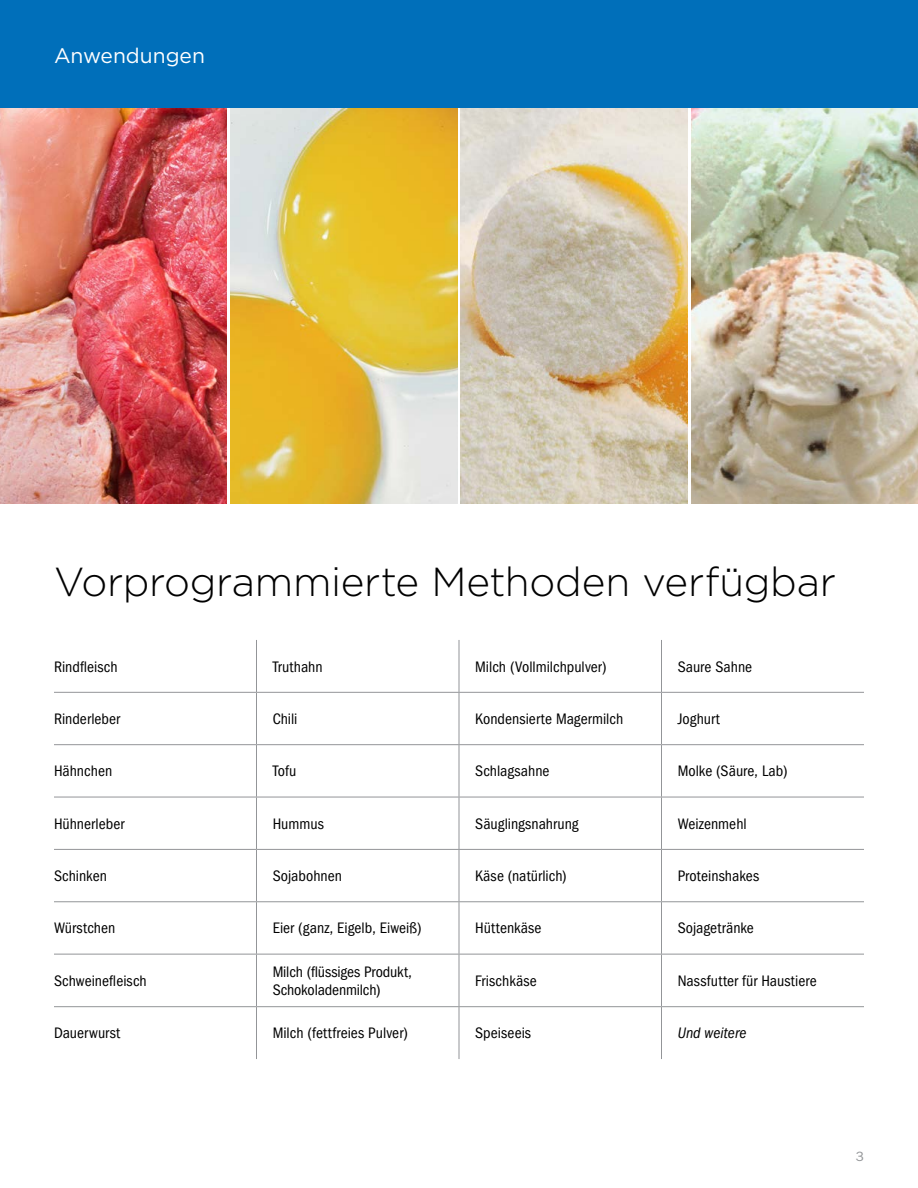
<style>
.page{position:relative;width:918px;height:1188px;background:#fff}
.page>*{position:absolute;margin:0;border:0;box-sizing:border-box;transform-origin:0 0}
.Subject_Headline{font:300 40.5px "Gotham HTF";letter-spacing:-.005em;color:#000}
.Page_Header__blue_ba{font:21px "Gotham HTF";color:#fff}
.Chart_Copy{font:condensed 15.75px/18px "ITC Franklin Gothic Std";color:#000}
.Chart_Copy-2{font:italic condensed 15.75px "ITC Franklin Gothic Std";color:#000}
.t1{font:13.5px "ITC Franklin Gothic Std";color:#939598}
</style>
<div class="page">
<img style="left:0;top:108px;width:227px;height:395px">
<img style="left:461px;top:108px;width:227px;height:395px">
<img style="left:691px;top:108px;width:227px;height:395px">
<img style="left:230px;top:108px;width:227px;height:395px">
<div style="left:0;top:0;width:918px;height:108px;background:#006fba"></div>
<hr style="left:256px;top:640px;width:1px;height:52px;background:#939598">
<hr style="left:459px;top:640px;width:1px;height:52px;background:#939598">
<hr style="left:661px;top:640px;width:1px;height:52px;background:#939598">
<hr style="left:54px;top:692px;width:202px;height:1px;background:#939598">
<hr style="left:256px;top:692px;width:203px;height:1px;background:#939598">
<hr style="left:256px;top:693px;width:1px;height:51px;background:#939598">
<hr style="left:459px;top:692px;width:203px;height:1px;background:#939598">
<hr style="left:459px;top:693px;width:1px;height:51px;background:#939598">
<hr style="left:662px;top:692px;width:202px;height:1px;background:#939598">
<hr style="left:661px;top:693px;width:1px;height:51px;background:#939598">
<hr style="left:54px;top:744px;width:202px;height:1px;background:#939598">
<hr style="left:256px;top:744px;width:203px;height:1px;background:#939598">
<hr style="left:256px;top:745px;width:1px;height:52px;background:#939598">
<hr style="left:459px;top:744px;width:203px;height:1px;background:#939598">
<hr style="left:459px;top:745px;width:1px;height:52px;background:#939598">
<hr style="left:662px;top:744px;width:202px;height:1px;background:#939598">
<hr style="left:661px;top:745px;width:1px;height:52px;background:#939598">
<hr style="left:54px;top:797px;width:202px;height:1px;background:#939598">
<hr style="left:256px;top:797px;width:203px;height:1px;background:#939598">
<hr style="left:256px;top:797px;width:1px;height:52px;background:#939598">
<hr style="left:459px;top:797px;width:203px;height:1px;background:#939598">
<hr style="left:459px;top:797px;width:1px;height:52px;background:#939598">
<hr style="left:662px;top:797px;width:202px;height:1px;background:#939598">
<hr style="left:661px;top:797px;width:1px;height:52px;background:#939598">
<hr style="left:54px;top:849px;width:202px;height:1px;background:#939598">
<hr style="left:256px;top:849px;width:203px;height:1px;background:#939598">
<hr style="left:256px;top:850px;width:1px;height:51px;background:#939598">
<hr style="left:459px;top:849px;width:203px;height:1px;background:#939598">
<hr style="left:459px;top:850px;width:1px;height:51px;background:#939598">
<hr style="left:662px;top:849px;width:202px;height:1px;background:#939598">
<hr style="left:661px;top:850px;width:1px;height:51px;background:#939598">
<hr style="left:54px;top:901px;width:202px;height:1px;background:#939598">
<hr style="left:256px;top:901px;width:203px;height:1px;background:#939598">
<hr style="left:256px;top:902px;width:1px;height:52px;background:#939598">
<hr style="left:459px;top:901px;width:203px;height:1px;background:#939598">
<hr style="left:459px;top:902px;width:1px;height:52px;background:#939598">
<hr style="left:662px;top:901px;width:202px;height:1px;background:#939598">
<hr style="left:661px;top:902px;width:1px;height:52px;background:#939598">
<hr style="left:54px;top:954px;width:202px;height:1px;background:#939598">
<hr style="left:256px;top:954px;width:203px;height:1px;background:#939598">
<hr style="left:256px;top:954px;width:1px;height:52px;background:#939598">
<hr style="left:459px;top:954px;width:203px;height:1px;background:#939598">
<hr style="left:459px;top:954px;width:1px;height:52px;background:#939598">
<hr style="left:662px;top:954px;width:202px;height:1px;background:#939598">
<hr style="left:661px;top:954px;width:1px;height:52px;background:#939598">
<hr style="left:54px;top:1006px;width:202px;height:1px;background:#939598">
<hr style="left:256px;top:1006px;width:203px;height:1px;background:#939598">
<hr style="left:256px;top:1007px;width:1px;height:52px;background:#939598">
<hr style="left:459px;top:1006px;width:203px;height:1px;background:#939598">
<hr style="left:459px;top:1007px;width:1px;height:52px;background:#939598">
<hr style="left:662px;top:1006px;width:202px;height:1px;background:#939598">
<hr style="left:661px;top:1007px;width:1px;height:52px;background:#939598">
<p class="Page_Header__blue_ba" style="left:54px;top:44px;width:153px">Anwendungen</p>
<p class="Subject_Headline" style="left:54px;top:560px;width:783px">Vorprogrammierte Methoden verfügbar</p>
<p class="Chart_Copy" style="left:54px;top:657px;width:65px">Rindfleisch</p>
<p class="Chart_Copy" style="left:273px;top:657px;width:52px">Truthahn</p>
<p class="Chart_Copy" style="left:475px;top:657px;width:133px">Milch (Vollmilchpulver)</p>
<p class="Chart_Copy" style="left:678px;top:657px;width:76px">Saure Sahne</p>
<p class="Chart_Copy" style="left:54px;top:710px;width:68px">Rinderleber</p>
<p class="Chart_Copy" style="left:273px;top:710px;width:26px">Chili</p>
<p class="Chart_Copy" style="left:475px;top:710px;width:150px">Kondensierte Magermilch</p>
<p class="Chart_Copy" style="left:678px;top:710px;width:44px">Joghurt</p>
<p class="Chart_Copy" style="left:54px;top:762px;width:60px">Hähnchen</p>
<p class="Chart_Copy" style="left:273px;top:762px;width:25px">Tofu</p>
<p class="Chart_Copy" style="left:475px;top:762px;width:76px">Schlagsahne</p>
<p class="Chart_Copy" style="left:678px;top:762px;width:111px">Molke (Säure, Lab)</p>
<p class="Chart_Copy" style="left:54px;top:815px;width:72px">Hühnerleber</p>
<p class="Chart_Copy" style="left:273px;top:815px;width:53px">Hummus</p>
<p class="Chart_Copy" style="left:475px;top:815px;width:105px">Säuglingsnahrung</p>
<p class="Chart_Copy" style="left:678px;top:815px;width:71px">Weizenmehl</p>
<p class="Chart_Copy" style="left:54px;top:867px;width:54px">Schinken</p>
<p class="Chart_Copy" style="left:273px;top:867px;width:71px">Sojabohnen</p>
<p class="Chart_Copy" style="left:475px;top:867px;width:93px">Käse (natürlich)</p>
<p class="Chart_Copy" style="left:678px;top:867px;width:83px">Proteinshakes</p>
<p class="Chart_Copy" style="left:54px;top:919px;width:63px">Würstchen</p>
<p class="Chart_Copy" style="left:273px;top:919px;width:150px">Eier (ganz, Eigelb, Eiweiß)</p>
<p class="Chart_Copy" style="left:475px;top:919px;width:68px">Hüttenkäse</p>
<p class="Chart_Copy" style="left:678px;top:919px;width:78px">Sojagetränke</p>
<p class="Chart_Copy" style="left:54px;top:972px;width:94px">Schweinefleisch</p>
<p class="Chart_Copy" style="left:273px;top:963px;width:141px">Milch (flüssiges Produkt,<br>Schokoladenmilch)</p>
<p class="Chart_Copy" style="left:475px;top:972px;width:63px">Frischkäse</p>
<p class="Chart_Copy" style="left:678px;top:972px;width:141px">Nassfutter für Haustiere</p>
<p class="Chart_Copy" style="left:54px;top:1024px;width:68px">Dauerwurst</p>
<p class="Chart_Copy" style="left:273px;top:1024px;width:137px">Milch (fettfreies Pulver)</p>
<p class="Chart_Copy" style="left:475px;top:1024px;width:57px">Speiseeis</p>
<p class="Chart_Copy-2" style="left:678px;top:1024px;width:70px">Und weitere</p>
<p class="t1" style="left:856px;top:1149px;width:10px">3</p>
</div>
